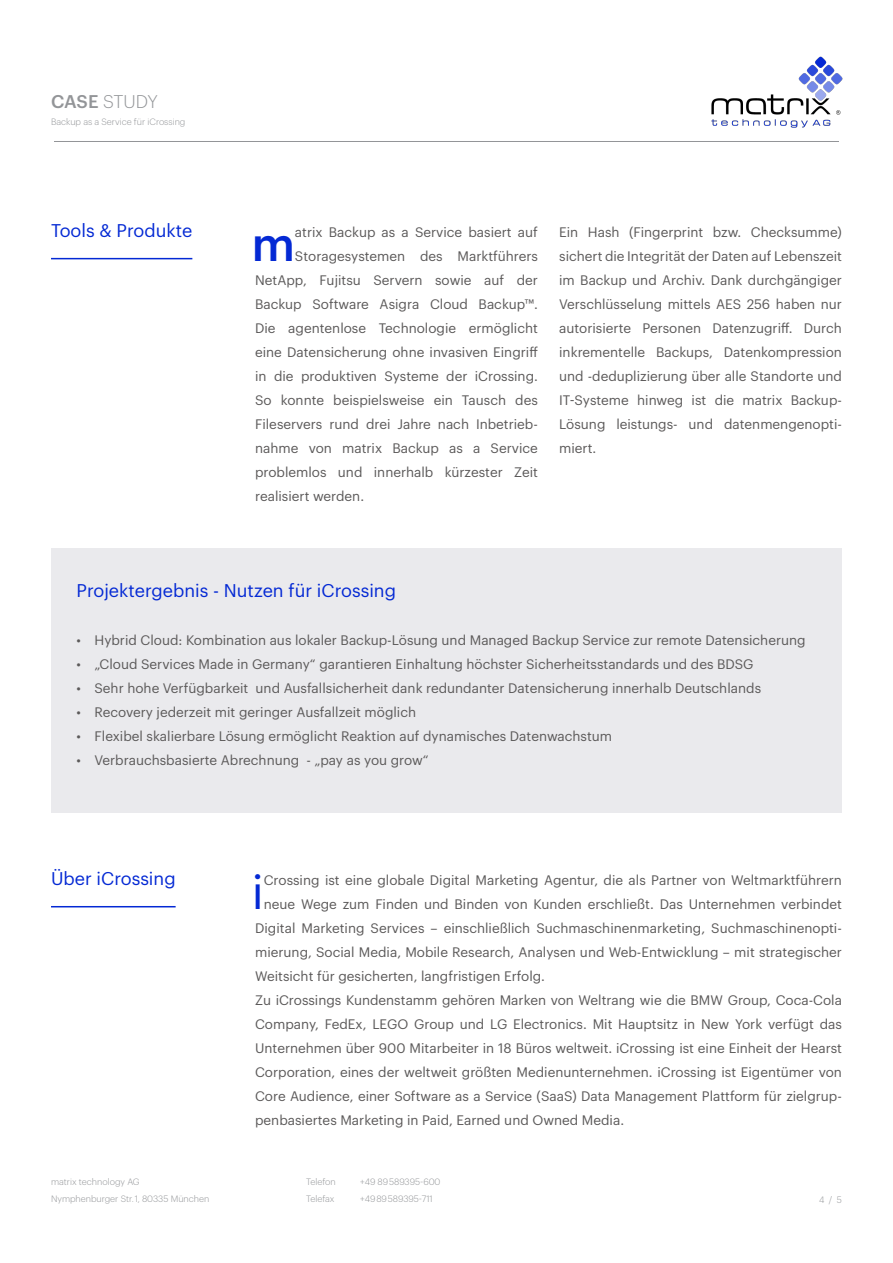
<style>
.page{position:relative;width:893px;height:1263px;background:#fff}
.page>*{position:absolute;margin:0;border:0;box-sizing:border-box;transform-origin:0 0}
.t1{font:500 47.1px "Graphik";color:#0429d4}
.t2{font:47.1px "Graphik";color:#0429d4}
.t3{font:18px "Graphik";color:#0429d4}
.t4{font:300 18px "Graphik";letter-spacing:-.015em;color:#939598}
.t5{font:13.5px/24px "Graphik";color:#5b5959;text-align:justify}
.t6{font:300 9px/16.5px "Graphik";color:#939598}
.s1{font-weight:500}
</style>
<div class="page">
<hr style="left:54px;top:141px;width:785px;height:1px;background:#939598">
<img style="left:711px;top:56px;width:132px;height:72px">
<hr style="left:51px;top:258px;width:141px;height:1px;background:#0429d4">
<div style="left:51px;top:549px;width:791px;height:264px;background:#eaeaed"></div>
<hr style="left:51px;top:906px;width:125px;height:1px;background:#0429d4">
<h2 class="t4" style="left:51px;top:89px;width:108px"><span class="s1">CASE</span> STUDY</h2>
<p class="t6" style="left:51px;top:113px;width:136px">Backup as a Service für iCrossing</p>
<h2 class="t3" style="left:51px;top:217px;width:143px">Tools &amp; Produkte</h2>
<p class="t5" style="left:295px;top:219px;width:244px">atrix Backup as a Service basiert auf</p>
<p class="t5" style="left:295px;top:243px;width:244px">Storagesystemen des Marktführers</p>
<p class="t5" style="left:255px;top:267px;width:284px">NetApp, Fujitsu Servern sowie auf der</p>
<p class="t5" style="left:255px;top:291px;width:284px">Backup Software Asigra Cloud Backup™.</p>
<p class="t5" style="left:255px;top:315px;width:284px">Die agentenlose Technologie ermöglicht</p>
<p class="t5" style="left:255px;top:339px;width:284px">eine Datensicherung ohne invasiven Eingriff</p>
<p class="t5" style="left:255px;top:363px;width:284px">in die produktiven Systeme der iCrossing.</p>
<p class="t5" style="left:255px;top:387px;width:284px">So konnte beispielsweise ein Tausch des</p>
<p class="t5" style="left:255px;top:411px;width:284px">Fileservers rund drei Jahre nach Inbetrieb-</p>
<p class="t5" style="left:255px;top:435px;width:284px">nahme von matrix Backup as a Service</p>
<p class="t5" style="left:255px;top:459px;width:284px">problemlos und innerhalb kürzester Zeit</p>
<p class="t5" style="left:255px;top:483px;width:111px">realisiert werden.</p>
<h1 class="t1" style="left:252px;top:208px;width:45px">m</h1>
<p class="t5" style="left:559px;top:219px;width:284px">Ein Hash (Fingerprint bzw. Checksumme) sichert die Integrität der Daten auf Lebenszeit im Backup und Archiv. Dank durchgängiger Verschlüsselung mittels AES 256 haben nur autorisierte Personen Datenzugriff. Durch inkrementelle Backups, Datenkompression und -deduplizierung über alle Standorte und IT-Systeme hinweg ist die matrix Backup-Lösung leistungs- und datenmengenopti&shy;miert.</p>
<h2 class="t3" style="left:77px;top:577px;width:321px">Projektergebnis - Nutzen für iCrossing</h2>
<p class="t5" style="left:77px;top:627px;width:731px">• Hybrid Cloud: Kombination aus lokaler Backup-Lösung und Managed Backup Service zur remote Datensicherung</p>
<p class="t5" style="left:77px;top:651px;width:679px">• „Cloud Services Made in Germany“ garantieren Einhaltung höchster Sicherheitsstandards und des BDSG</p>
<p class="t5" style="left:77px;top:675px;width:686px">• Sehr hohe Verfügbarkeit und Ausfallsicherheit dank redundanter Datensicherung innerhalb Deutschlands</p>
<p class="t5" style="left:77px;top:699px;width:341px">• Recovery jederzeit mit geringer Ausfallzeit möglich</p>
<p class="t5" style="left:77px;top:723px;width:537px">• Flexibel skalierbare Lösung ermöglicht Reaktion auf dynamisches Datenwachstum</p>
<p class="t5" style="left:77px;top:747px;width:354px">• Verbrauchsbasierte Abrechnung - „pay as you grow“</p>
<h2 class="t3" style="left:51px;top:865px;width:126px">Über iCrossing</h2>
<h1 class="t2" style="left:252px;top:856px;width:14px">i</h1>
<p class="t5" style="left:264px;top:867px;width:580px">Crossing ist eine globale Digital Marketing Agentur, die als Partner von Weltmarktführern</p>
<p class="t5" style="left:264px;top:891px;width:580px">neue Wege zum Finden und Binden von Kunden erschließt. Das Unternehmen verbindet</p>
<p class="t5" style="left:255px;top:915px;width:588px">Digital Marketing Services – einschließlich Suchmaschinenmarketing, Suchmaschinenopti-</p>
<p class="t5" style="left:255px;top:939px;width:588px">mierung, Social Media, Mobile Research, Analysen und Web-Entwicklung – mit strategischer</p>
<p class="t5" style="left:255px;top:963px;width:291px">Weitsicht für gesicherten, langfristigen Erfolg.</p>
<p class="t5" style="left:255px;top:987px;width:588px">Zu iCrossings Kundenstamm gehören Marken von Weltrang wie die BMW Group, Coca-Cola</p>
<p class="t5" style="left:255px;top:1011px;width:588px">Company, FedEx, LEGO Group und LG Electronics. Mit Hauptsitz in New York verfügt das</p>
<p class="t5" style="left:255px;top:1035px;width:588px">Unternehmen über 900 Mitarbeiter in 18 Büros weltweit. iCrossing ist eine Einheit der Hearst</p>
<p class="t5" style="left:255px;top:1059px;width:588px">Corporation, eines der weltweit größten Medienunternehmen. iCrossing ist Eigentümer von</p>
<p class="t5" style="left:255px;top:1083px;width:588px">Core Audience, einer Software as a Service (SaaS) Data Management Plattform für zielgrup-</p>
<p class="t5" style="left:255px;top:1107px;width:370px">penbasiertes Marketing in Paid, Earned und Owned Media.</p>
<p class="t6" style="left:51px;top:1173px;width:160px">matrix technology AG<br>Nymphenburger Str. 1, 80335 München</p>
<p class="t6" style="left:306px;top:1173px;width:31px">Telefon</p>
<p class="t6" style="left:360px;top:1173px;width:82px">+49 89 589395-600</p>
<p class="t6" style="left:306px;top:1189px;width:30px">Telefax</p>
<p class="t6" style="left:360px;top:1189px;width:74px">+49 89 589395-711</p>
<p class="t6" style="left:819px;top:1191px;width:24px">4/5</p>
</div>
